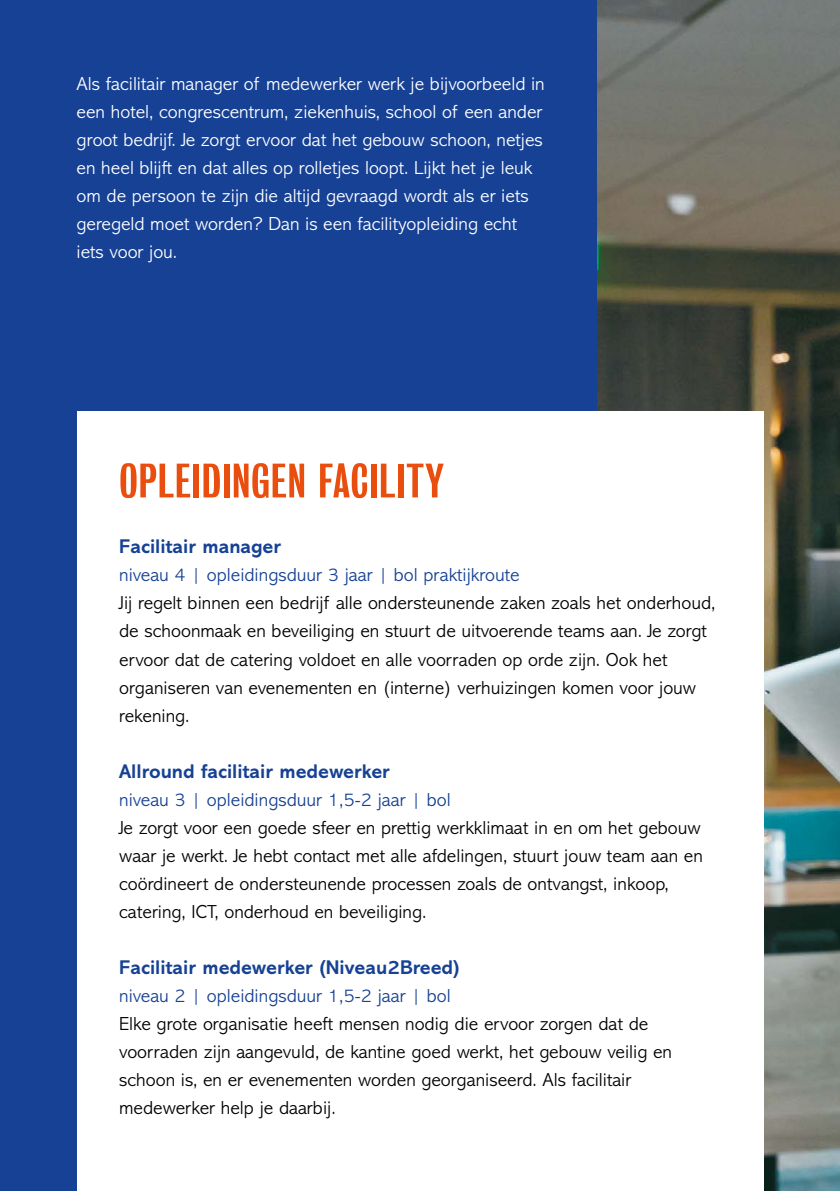
<style>
.page{position:relative;width:840px;height:1191px;background:#fff}
.page>*{position:absolute;margin:0;border:0;box-sizing:border-box;transform-origin:0 0}
.t1{font:44px "Bureau Grotesque One Three";letter-spacing:.01em;color:#e94e0f;scale:1.2 1}
.t2{font:700 20px "Abadi MT Pro";color:#164194}
.t3{font:300 19px/28px "Abadi MT Pro";color:#000}
.t4{font:300 19px/28px "Abadi MT Pro";color:#fff}
.t5{font:300 19px "Abadi MT Pro";color:#164194}
</style>
<div class="page">
<img style="left:596px;top:0;width:243px;height:1191px">
<div style="left:0;top:0;width:596px;height:1191px;background:#164194"></div>
<div style="left:77px;top:411px;width:686px;height:780px;background:#fff"></div>
<p class="t4" style="left:77px;top:70px;width:469px">Als facilitair manager of medewerker werk je bijvoorbeeld in een hotel, congrescentrum, ziekenhuis, school of een ander groot bedrijf. Je zorgt ervoor dat het gebouw schoon, netjes en heel blijft en dat alles op rolletjes loopt. Lijkt het je leuk om de persoon te zijn die altijd gevraagd wordt als er iets geregeld moet worden? Dan is een facilityopleiding echt iets voor jou.</p>
<h1 class="t1" style="left:119px;top:456px;width:272px">OPLEIDINGEN FACILITY</h1>
<p class="t2" style="left:119px;top:535px;width:163px">Facilitair manager</p>
<p class="t5" style="left:119px;top:565px;width:402px">niveau 4 | opleidingsduur 3 jaar | bol praktijkroute</p>
<p class="t3" style="left:119px;top:589px;width:597px">Jij regelt binnen een bedrijf alle ondersteunende zaken zoals het onderhoud, de schoonmaak en beveiliging en stuurt de uitvoerende teams aan. Je zorgt ervoor dat de catering voldoet en alle voorraden op orde zijn. Ook het organiseren van evenementen en (interne) verhuizingen komen voor jouw rekening.</p>
<p class="t2" style="left:119px;top:759px;width:272px">Allround facilitair medewerker</p>
<p class="t5" style="left:119px;top:789px;width:333px">niveau 3 | opleidingsduur 1,5-2 jaar | bol</p>
<p class="t3" style="left:119px;top:813px;width:585px">Je zorgt voor een goede sfeer en prettig werkklimaat in en om het gebouw waar je werkt. Je hebt contact met alle afdelingen, stuurt jouw team aan en coördineert de ondersteunende processen zoals de ontvangst, inkoop, catering, ICT, onderhoud en beveiliging.</p>
<p class="t2" style="left:119px;top:955px;width:342px">Facilitair medewerker (Niveau2Breed)</p>
<p class="t5" style="left:119px;top:985px;width:333px">niveau 2 | opleidingsduur 1,5-2 jaar | bol</p>
<p class="t3" style="left:119px;top:1009px;width:554px">Elke grote organisatie heeft mensen nodig die ervoor zorgen dat de voorraden zijn aangevuld, de kantine goed werkt, het gebouw veilig en schoon is, en er evenementen worden georganiseerd. Als facilitair medewerker help je daarbij.</p>
</div>
